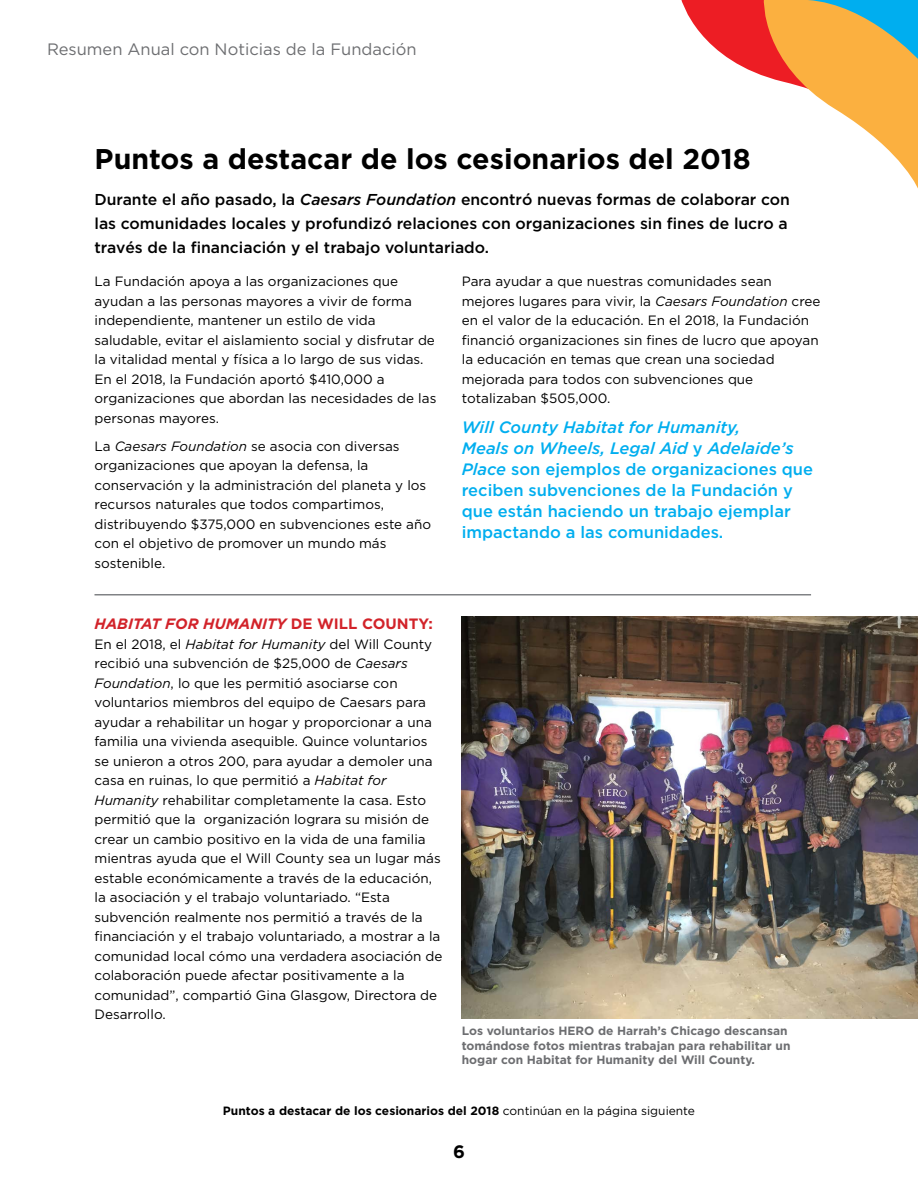
<style>
.page{position:relative;width:918px;height:1188px;background:#fff}
.page>*{position:absolute;margin:0;border:0;box-sizing:border-box;transform-origin:0 0}
.t1{font:700 28.5px "Gotham";color:#000}
.t2{font:700 18px "Gotham";color:#000}
.t3{font:500 16.5px/21px "Gotham";color:#00aeef}
.t4{font:16.5px "Gotham";color:#6d6e71}
.t5{font:500 15.75px/24px "Gotham";color:#000}
.t6{font:italic 700 15px "Gotham";color:#d2232a}
.t7{font:13.5px/19.5px "Gotham";color:#000}
.t8{font:700 12px/14.4px "Gotham";color:#6d6e71}
.t9{font:700 12px "Gotham";color:#000}
.s1{font-style:italic}
.s2{font-style:normal}
.s3{font-weight:400}
</style>
<div class="page">
<svg style="left:681px;top:0;width:237px;height:189px"></svg>
<hr style="left:94px;top:594px;width:717px;height:2px;background:#808285">
<img style="left:462px;top:617px;width:456px;height:401px">
<p class="t4" style="left:47px;top:40px;width:371px">Resumen Anual con Noticias de la Fundación</p>
<h1 class="t1" style="left:94px;top:143px;width:658px">Puntos a destacar de los cesionarios del 2018</h1>
<p class="t5" style="left:94px;top:187px;width:697px">Durante el año pasado, la <span class="s1">Caesars Foundation</span> encontró nuevas formas de colaborar con las comunidades locales y profundizó relaciones con organizaciones sin fines de lucro a través de la financiación y el trabajo voluntariado.</p>
<p class="t7" style="left:94px;top:271px;width:343px">La Fundación apoya a las organizaciones que ayudan a las personas mayores a vivir de forma independiente, mantener un estilo de vida saludable, evitar el aislamiento social y disfrutar de la vitalidad mental y física a lo largo de sus vidas.<br>En el 2018, la Fundación aportó $410,000 a organizaciones que abordan las necesidades de las personas mayores.</p>
<p class="t7" style="left:94px;top:436px;width:338px">La <span class="s1">Caesars Foundation</span> se asocia con diversas organizaciones que apoyan la defensa, la conservación y la administración del planeta y los recursos naturales que todos compartimos, distribuyendo $375,000 en subvenciones este año con el objetivo de promover un mundo más sostenible.</p>
<p class="t7" style="left:462px;top:271px;width:360px">Para ayudar a que nuestras comunidades sean mejores lugares para vivir, la <span class="s1">Caesars Foundation</span> cree en el valor de la educación. En el 2018, la Fundación financió organizaciones sin fines de lucro que apoyan la educación en temas que crean una sociedad mejorada para todos con subvenciones que totalizaban $505,000.</p>
<p class="t3" style="left:462px;top:416px;width:353px"><span class="s1">Will County Habitat for Humanity,<br>Meals on Wheels, Legal Aid</span> y <span class="s1">Adelaide’s Place</span> son ejemplos de organizaciones que reciben subvenciones de la Fundación y que están haciendo un trabajo ejemplar impactando a las comunidades.</p>
<p class="t6" style="left:94px;top:615px;width:340px">HABITAT FOR HUMANITY <span class="s2">DE WILL COUNTY:</span></p>
<p class="t7" style="left:94px;top:634px;width:350px">En el 2018, el <span class="s1">Habitat for Humanity</span> del Will County recibió una subvención de $25,000 de <span class="s1">Caesars Foundation</span>, lo que les permitió asociarse con voluntarios miembros del equipo de Caesars para ayudar a rehabilitar un hogar y proporcionar a una familia una vivienda asequible. Quince voluntarios se unieron a otros 200, para ayudar a demoler una casa en ruinas, lo que permitió a <span class="s1">Habitat for Humanity</span> rehabilitar completamente la casa. Esto permitió que la organización lograra su misión de crear un cambio positivo en la vida de una familia mientras ayuda que el Will County sea un lugar más estable económicamente a través de la educación, la asociación y el trabajo voluntariado. “Esta subvención realmente nos permitió a través de la financiación y el trabajo voluntariado, a mostrar a la comunidad local cómo una verdadera asociación de colaboración puede afectar positivamente a la comunidad”, compartió Gina Glasgow, Directora de Desarrollo.</p>
<p class="t8" style="left:462px;top:1023px;width:330px">Los voluntarios HERO de Harrah’s Chicago descansan tomándose fotos mientras trabajan para rehabilitar un hogar con Habitat for Humanity del Will County.</p>
<p class="t9" style="left:223px;top:1104px;width:474px">Puntos a destacar de los cesionarios del 2018 <span class="s3">continúan en la página siguiente</span></p>
<h2 class="t2" style="left:453px;top:1141px;width:13px">6</h2>
</div>
